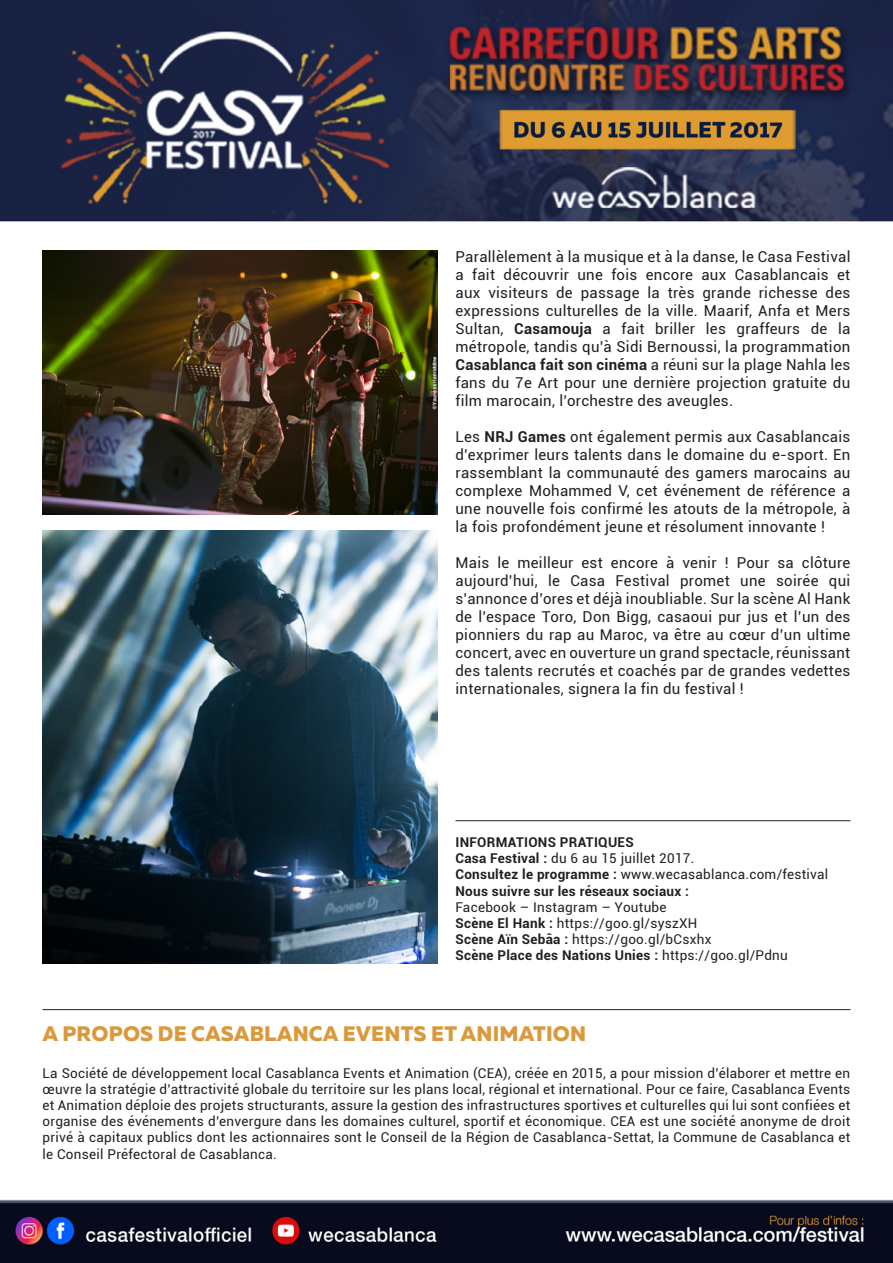
<style>
.page{position:relative;width:893px;height:1263px;background:#fff}
.page>*{position:absolute;margin:0;border:0;box-sizing:border-box;transform-origin:0 0}
.t1{font:21px "Muller Extra Bold DEMO";letter-spacing:.01em;color:#db993d}
.t2{font:15px/18px "Roboto";letter-spacing:.02em;color:#231f20;text-align:justify}
.t3{font:13.5px/16.2px "Roboto";letter-spacing:.02em;color:#231f20;text-align:justify}
.t4{font:700 13.5px "Roboto";letter-spacing:.02em;color:#231f20}
.s1{font-weight:700}
.s2{font-weight:400}
</style>
<div class="page">
<img style="left:0;top:0;width:893px;height:222px">
<img style="left:0;top:1199px;width:892px;height:64px">
<hr style="left:43px;top:1009px;width:807px;height:1px;background:#231f20">
<img style="left:43px;top:530px;width:394px;height:433px">
<hr style="left:455px;top:820px;width:395px;height:1px;background:#231f20">
<img style="left:43px;top:251px;width:394px;height:263px">
<p class="t2" style="left:455px;top:247px;width:396px">Parallèlement à la musique et à la danse, le Casa Festival a fait découvrir une fois encore aux Casablancais et aux visiteurs de passage la très grande richesse des expressions culturelles de la ville. Maarif, Anfa et Mers Sultan, <span class="s1">Casamouja</span> a fait briller les graffeurs de la métropole, tandis qu’à Sidi Bernoussi, la programmation <span class="s1">Casablanca fait son cinéma</span> a réuni sur la plage Nahla les fans du 7e Art pour une dernière projection gratuite du film marocain, l’orchestre des aveugles.</p>
<p class="t2" style="left:455px;top:427px;width:396px">Les <span class="s1">NRJ Games</span> ont également permis aux Casablancais d’exprimer leurs talents dans le domaine du e-sport. En rassemblant la communauté des gamers marocains au complexe Mohammed V, cet événement de référence a une nouvelle fois confirmé les atouts de la métropole, à la fois profondément jeune et résolument innovante !</p>
<p class="t2" style="left:455px;top:553px;width:396px">Mais le meilleur est encore à venir ! Pour sa clôture aujourd’hui, le Casa Festival promet une soirée qui s’annonce d’ores et déjà inoubliable. Sur la scène Al Hank de l’espace Toro, Don Bigg, casaoui pur jus et l’un des pionniers du rap au Maroc, va être au cœur d’un ultime concert, avec en ouverture un grand spectacle, réunissant des talents recrutés et coachés par de grandes vedettes internationales, signera la fin du festival !</p>
<p class="t4" style="left:455px;top:832px;width:180px">INFORMATIONS PRATIQUES</p>
<p class="t3" style="left:455px;top:850px;width:240px"><span class="s1">Casa Festival :</span> du 6 au 15 juillet 2017.</p>
<p class="t3" style="left:455px;top:866px;width:374px"><span class="s1">Consultez le programme :</span> www.wecasablanca.com/festival</p>
<p class="t4" style="left:455px;top:881px;width:235px">Nous suivre sur les réseaux sociaux :</p>
<p class="t3" style="left:455px;top:898px;width:213px">Facebook – Instagram – Youtube</p>
<p class="t3" style="left:455px;top:914px;width:243px"><span class="s1">Scène El Hank :</span> https://goo.gl/syszXH</p>
<p class="t3" style="left:455px;top:931px;width:257px"><span class="s1">Scène Aïn Sebâa :</span> https://goo.gl/bCsxhx</p>
<p class="t4" style="left:455px;top:946px;width:334px">Scène Place des Nations Unies : <span class="s2">https://goo.gl/Pdnu</span></p>
<p class="t1" style="left:43px;top:1021px;width:545px">A PROPOS DE CASABLANCA EVENTS ET ANIMATION</p>
<p class="t3" style="left:43px;top:1064px;width:809px">La Société de développement local Casablanca Events et Animation (CEA), créée en 2015, a pour mission d’élaborer et mettre en œuvre la stratégie d’attractivité globale du territoire sur les plans local, régional et international. Pour ce faire, Casablanca Events et Animation déploie des projets structurants, assure la gestion des infrastructures sportives et culturelles qui lui sont confiées et organise des événements d’envergure dans les domaines culturel, sportif et économique. CEA est une société anonyme de droit privé à capitaux publics dont les actionnaires sont le Conseil de la Région de Casablanca-Settat, la Commune de Casablanca et le Conseil Préfectoral de Casablanca.</p>
</div>
